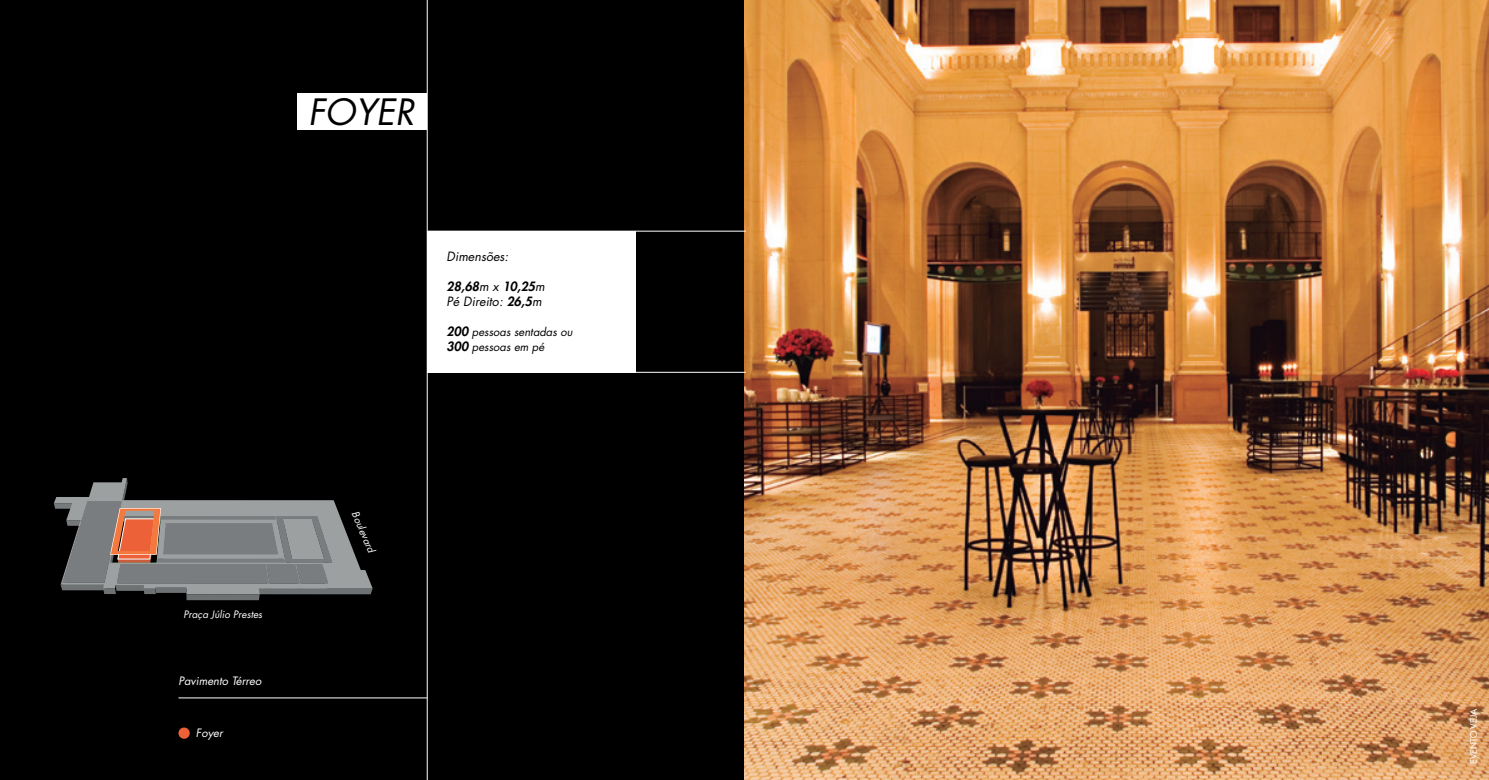
<style>
.page{position:relative;width:1489px;height:780px;background:#fff}
.page>*{position:absolute;margin:0;border:0;box-sizing:border-box;transform-origin:0 0}
.t1{font:italic 35.25px "Futura Std";color:#000001}
.t2{font:italic 800 12.5px/15px "Futura Std";color:#000001}
.t3{font:italic 12.5px "Futura Std";color:#000001}
.t4{font:italic 11.25px/15px "Futura Std";color:#000001}
.t5{font:italic 11.25px "Futura Std";color:#fff}
.t6{font:italic 10px "Futura Std";color:#fff}
.t7{font:500 8.75px "Futura Std";color:#fff}
.s1{font-weight:400}
.s2{font-weight:800;font-size:12.5px}
</style>
<div class="page">
<img style="left:745px;top:0;width:743px;height:780px">
<div style="left:0;top:0;width:745px;height:780px;background:#000"></div>
<svg style="left:54px;top:478px;width:318px;height:122px;background:#656160"></svg>
<div style="left:178px;top:727px;width:12px;height:11px;background:#ed6139;border-radius:50%"></div>
<h1 class="t1" style="left:308px;top:90px;width:108px">FOYER</h1>
<p class="t3" style="left:446px;top:248px;width:63px">Dimensões:</p>
<p class="t2" style="left:446px;top:279px;width:100px">28,68<span class="s1">m x</span> 10,25<span class="s1">m<br>Pé Direito:</span> 26,5<span class="s1">m</span></p>
<p class="t4" style="left:446px;top:324px;width:127px"><span class="s2">200</span> pessoas sentadas ou<br><span class="s2">300</span> pessoas em pé</p>
<p class="t6" style="left:183px;top:607px;width:80px">Praça Júlio Prestes</p>
<p class="t5" style="left:178px;top:674px;width:84px">Pavimento Térreo</p>
<p class="t5" style="left:196px;top:725px;width:28px">Foyer</p>
<p class="t6" style="left:361px;top:509px;width:45px;rotate:67deg">Boulevard</p>
<p class="t7" style="left:1467px;top:763px;width:56px;rotate:-90deg">EVENTO VEJA</p>
</div>
